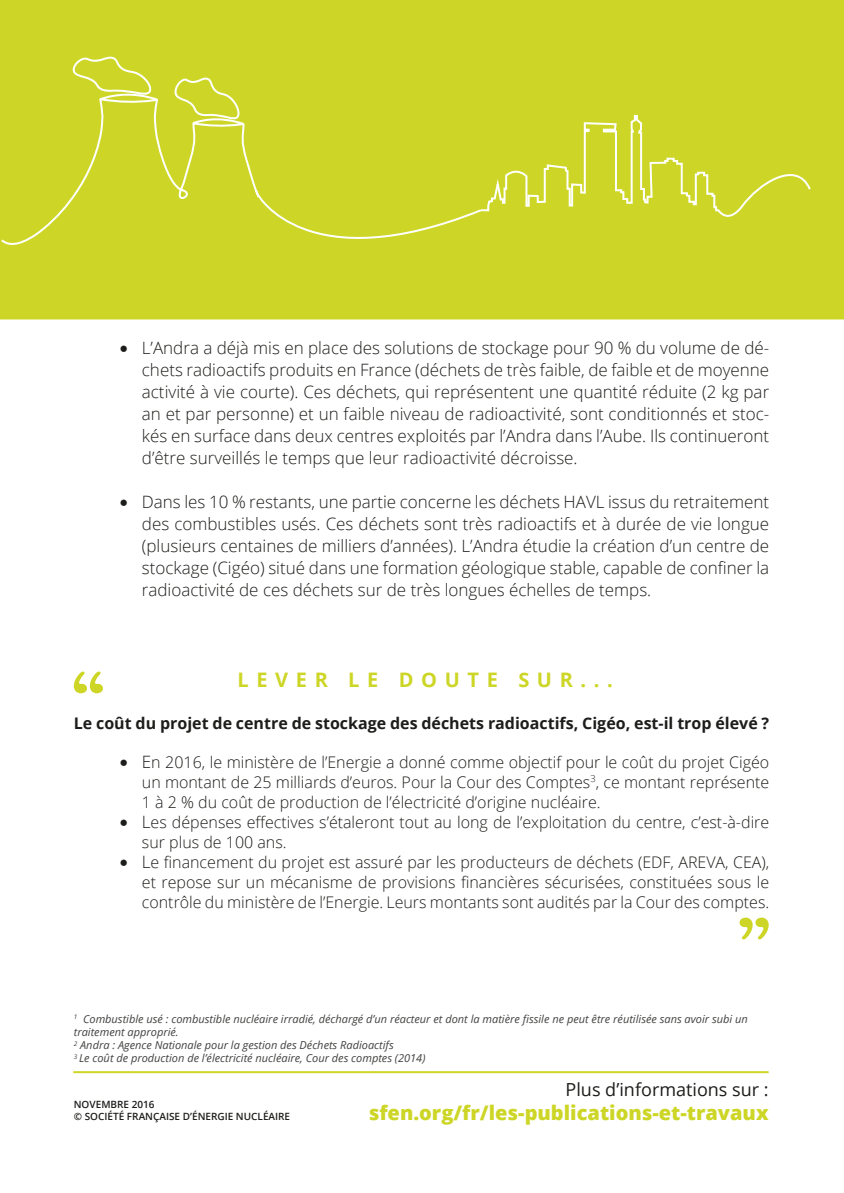
<style>
.page{position:relative;width:844px;height:1193px;background:#fff}
.page>*{position:absolute;margin:0;border:0;box-sizing:border-box;transform-origin:0 0}
.t1{font:800 20px "Open Sans";color:#cdd626}
.t2{font:700 20px "Open Sans";letter-spacing:.38em;color:#cdd626}
.t3{font:18px "Open Sans";color:#1d1d1b}
.t4{font:300 17px/22px "Open Sans";color:#1d1d1b;text-align:justify}
.t5{font:300 16px/20px "Open Sans";color:#1d1d1b;text-align:justify}
.t6{font:700 16px "Open Sans";color:#1d1d1b}
.t7{font:italic 11px/13.2px "Open Sans";color:#424241}
.t8{font:600 10px "Open Sans";color:#1d1d1b}
.s1{font-family:"Minion Pro";font-weight:400;font-size:24px}
.s2{font-size:17px}
</style>
<div class="page">
<div style="left:0;top:0;width:843px;height:319px;background:#cdd626"></div>
<svg style="left:739px;top:918px;width:29px;height:21px"></svg>
<svg style="left:74px;top:672px;width:29px;height:21px"></svg>
<div style="left:0;top:53px;width:262px;height:201px;background:#cdd626"></div>
<div style="left:256px;top:114px;width:556px;height:166px;background:#cdd626"></div>
<hr style="left:73px;top:1071px;width:695px;height:2px;background:#ced726">
<p class="t4" style="left:142px;top:337px;width:629px;text-indent:-23px"><span class="s1">•</span> L’Andra a déjà mis en place des solutions de stockage pour 90 % du volume de dé&shy;chets radioactifs produits en France (déchets de très faible, de faible et de moyenne activité à vie courte). Ces déchets, qui représentent une quantité réduite (2 kg par an et par personne) et un faible niveau de radioactivité, sont conditionnés et stoc&shy;kés en surface dans deux centres exploités par l’Andra dans l’Aube. Ils continueront d’être surveillés le temps que leur radioactivité décroisse.</p>
<p class="t4" style="left:142px;top:491px;width:629px;text-indent:-23px"><span class="s1">•</span> Dans les 10 % restants, une partie concerne les déchets HAVL issus du retraitement des combustibles usés. Ces déchets sont très radioactifs et à durée de vie longue (plusieurs centaines de milliers d’années). L’Andra étudie la création d’un centre de stockage (Cigéo) situé dans une formation géologique stable, capable de confiner la radioactivité de ces déchets sur de très longues échelles de temps.</p>
<p class="t2" style="left:237px;top:665px;width:377px">LEVER LE DOUTE SUR...</p>
<p class="t6" style="left:74px;top:711px;width:697px">Le coût du projet de centre de stockage des déchets radioactifs, Cigéo, est-il trop élevé ?</p>
<p class="t5" style="left:142px;top:751px;width:629px;text-indent:-23px"><span class="s1">•</span> <span class="s2">E</span>n 2016, le ministère de l’Energie a donné comme objectif pour le coût du projet Cigéo un montant de 25 milliards d’euros. Pour la Cour des Comptes<sup>3</sup>, ce montant représente 1 à 2 % du coût de production de l’électricité d’origine nucléaire.</p>
<p class="t5" style="left:142px;top:811px;width:629px;text-indent:-23px"><span class="s1">•</span> <span class="s2">L</span>es dépenses effectives s’étaleront tout au long de l’exploitation du centre, c’est-à-dire sur plus de 100 ans.</p>
<p class="t5" style="left:142px;top:851px;width:629px;text-indent:-23px"><span class="s1">•</span> <span class="s2">L</span>e financement du projet est assuré par les producteurs de déchets (EDF, AREVA, CEA), et repose sur un mécanisme de provisions financières sécurisées, constituées sous le contrôle du ministère de l’Energie. Leurs montants sont audités par la Cour des comptes.</p>
<p class="t7" style="left:74px;top:1012px;width:675px"><sup>1</sup> Combustible usé : combustible nucléaire irradié, déchargé d’un réacteur et dont la matière fissile ne peut être réutilisée sans avoir subi un traitement approprié.</p>
<p class="t7" style="left:74px;top:1038px;width:321px"><sup>2</sup> Andra : Agence Nationale pour la gestion des Déchets Radioactifs</p>
<p class="t7" style="left:74px;top:1052px;width:353px"><sup>3</sup> Le coût de production de l’électricité nucléaire, Cour des comptes (2014)</p>
<p class="t8" style="left:74px;top:1098px;width:82px">NOVEMBRE 2016</p>
<p class="t8" style="left:74px;top:1110px;width:218px">© SOCIÉTÉ FRANÇAISE D’ÉNERGIE NUCLÉAIRE</p>
<p class="t3" style="left:565px;top:1077px;width:205px">Plus d’informations sur :</p>
<p class="t1" style="left:369px;top:1097px;width:401px">sfen.org/fr/les-publications-et-travaux</p>
</div>
